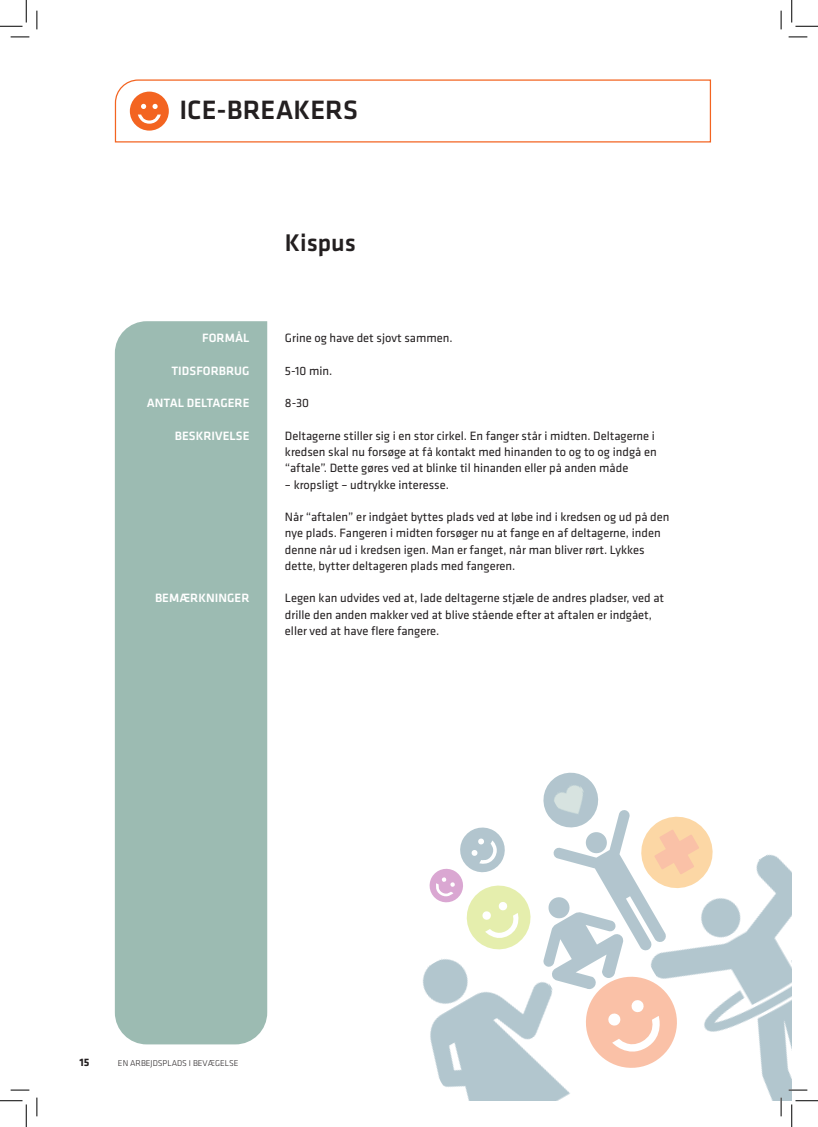
<style>
.page{position:relative;width:818px;height:1127px;background:#fff}
.page>*{position:absolute;margin:0;border:0;box-sizing:border-box;transform-origin:0 0}
.Overskrift_opslag_1__linie{font:500 27.5px "Klavika";color:#231f20}
.Underoverskrift{font:500 25px "Klavika";color:#231f20}
.BAR_Brød{font:12.5px/16.2px "Klavika";color:#231f20}
.t1{font:500 12.5px "Klavika";letter-spacing:.005em;color:#fff}
.t2{font:700 11.25px "Klavika";color:#231f20}
.t3{font:300 8.75px "Klavika";color:#231f20}
</style>
<div class="page">
<div style="left:115px;top:321px;width:152px;height:723px;background:#9cbbb2"></div>
<svg style="left:114px;top:79px;width:598px;height:64px"></svg>
<svg style="left:130px;top:92px;width:39px;height:39px"></svg>
<img style="left:718px;top:854px;width:74px;height:246px">
<svg style="left:429px;top:772px;width:289px;height:296px"></svg>
<img style="left:423px;top:917px;width:202px;height:183px">
<svg style="left:11px;top:36px;width:18px;height:2px"></svg>
<svg style="left:788px;top:36px;width:19px;height:2px"></svg>
<svg style="left:11px;top:1089px;width:18px;height:1px"></svg>
<svg style="left:788px;top:1088px;width:19px;height:2px"></svg>
<svg style="left:36px;top:11px;width:2px;height:18px"></svg>
<svg style="left:36px;top:1097px;width:2px;height:18px"></svg>
<svg style="left:780px;top:11px;width:2px;height:18px"></svg>
<svg style="left:780px;top:1097px;width:2px;height:18px"></svg>
<svg style="left:0;top:0;width:27px;height:27px"></svg>
<svg style="left:0;top:1100px;width:27px;height:26px"></svg>
<svg style="left:791px;top:0;width:27px;height:27px"></svg>
<svg style="left:791px;top:1100px;width:27px;height:26px"></svg>
<p class="Overskrift_opslag_1__linie" style="left:179px;top:91px;width:180px">ICE-BREAKERS</p>
<p class="t1" style="left:202px;top:329px;width:49px">FORMÅL</p>
<p class="t1" style="left:171px;top:362px;width:80px">TIDSFORBRUG</p>
<p class="t1" style="left:147px;top:394px;width:104px">ANTAL DELTAGERE</p>
<p class="t1" style="left:175px;top:427px;width:76px">BESKRIVELSE</p>
<p class="t1" style="left:155px;top:589px;width:96px">BEMÆRKNINGER</p>
<p class="Underoverskrift" style="left:285px;top:225px;width:73px">Kispus</p>
<p class="BAR_Brød" style="left:285px;top:329px;width:169px">Grine og have det sjovt sammen.</p>
<p class="BAR_Brød" style="left:285px;top:362px;width:49px">5-10 min.</p>
<p class="BAR_Brød" style="left:285px;top:394px;width:26px">8-30</p>
<p class="BAR_Brød" style="left:285px;top:427px;width:373px">Deltagerne stiller sig i en stor cirkel. En fanger står i midten. Deltagerne i kredsen skal nu forsøge at få kontakt med hinanden to og to og indgå en “aftale”. Dette gøres ved at blinke til hinanden eller på anden måde</p>
<p class="BAR_Brød" style="left:285px;top:475px;width:165px">– kropsligt – udtrykke interesse.</p>
<p class="BAR_Brød" style="left:285px;top:508px;width:386px">Når “aftalen” er indgået byttes plads ved at løbe ind i kredsen og ud på den nye plads. Fangeren i midten forsøger nu at fange en af deltagerne, inden denne når ud i kredsen igen. Man er fanget, når man bliver rørt. Lykkes dette, bytter deltageren plads med fangeren.</p>
<p class="BAR_Brød" style="left:285px;top:589px;width:381px">Legen kan udvides ved at, lade deltagerne stjæle de andres pladser, ved at drille den anden makker ved at blive stående efter at aftalen er indgået, eller ved at have flere fangere.</p>
<p class="t2" style="left:79px;top:1053px;width:11px">15</p>
<p class="t3" style="left:118px;top:1057px;width:122px">EN ARBEJDSPLADS I BEVÆGELSE</p>
</div>
